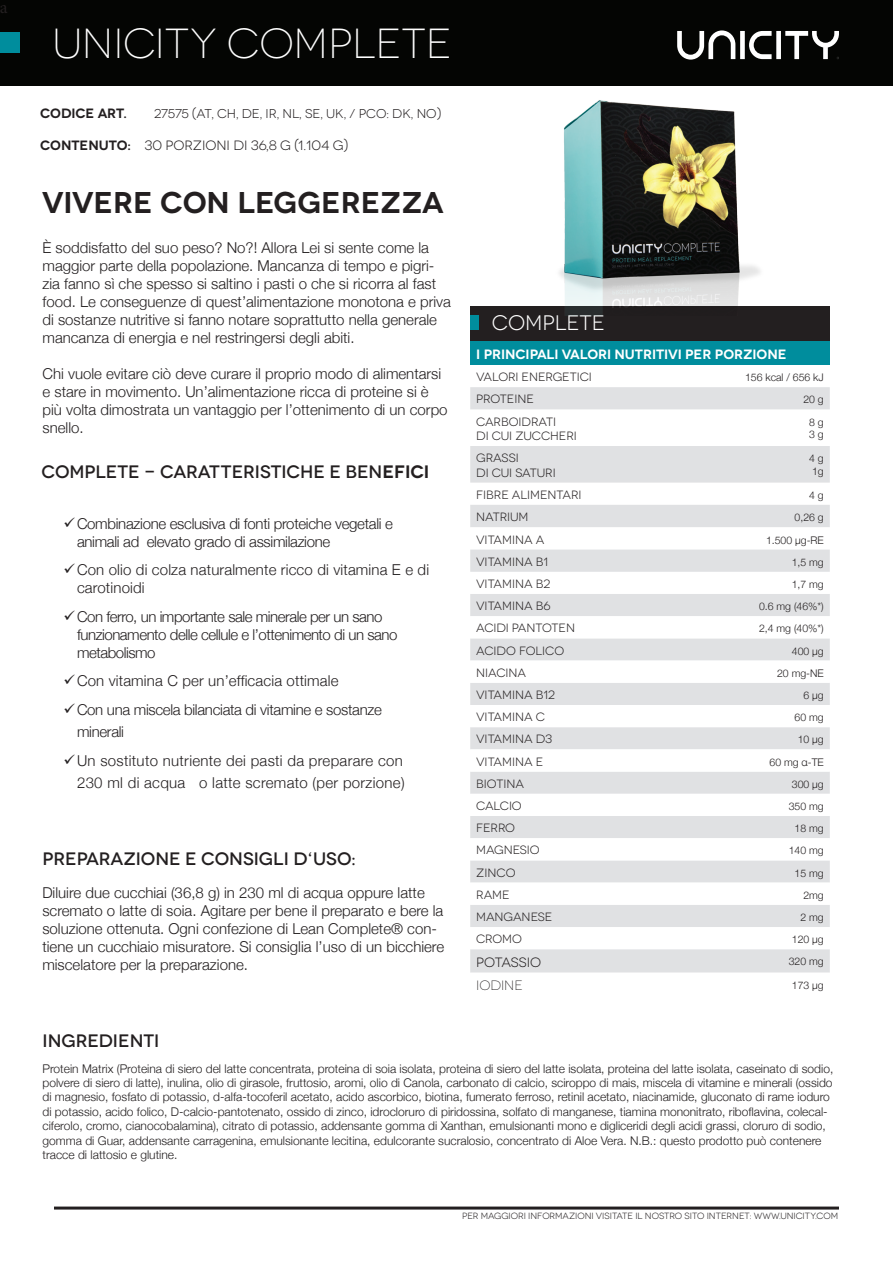
<style>
.page{position:relative;width:893px;height:1263px;background:#fff}
.page>*{position:absolute;margin:0;border:0;box-sizing:border-box;transform-origin:0 0}
.t1{font:300 42px "Novecentowide";color:#fff}
.t2{font:600 30px "Novecentowide";color:#231f20}
.t3{font:21px "Novecentowide";color:#fff}
.t4{font:500 18px "Novecentowide";color:#231f20}
.t5{font:18px "Minion Pro";color:#231f20}
.t6{font:300 15px/18px "Helvetica Neue";color:#231f20}
.t7{font:300 15px/18px "Helvetica Neue";letter-spacing:-.02em;color:#231f20}
.t8{font:300 15px/18px "Helvetica Neue";letter-spacing:-.03em;color:#231f20}
.t9{font:300 15px/22.5px "Helvetica Neue";letter-spacing:.02em;color:#231f20;text-align:right}
.t10{font:13.5px "Novecentowide";color:#231f20}
.t11{font:600 13.5px "Novecentowide";letter-spacing:-.005em;color:#fff}
.t12{font:600 13.5px "Novecentowide";letter-spacing:-.01em;color:#231f20}
.t13{font:300 13.5px "Novecentowide";letter-spacing:-.005em;color:#231f20}
.t14{font:12.75px "Novecentowide";letter-spacing:-.005em;color:#231f20}
.t15{font:300 12px/14.4px "Helvetica Neue";color:#231f20}
.t16{font:12px "Novecentowide";letter-spacing:-.005em;color:#231f20}
.t17{font:300 10.5px "Helvetica Neue";color:#231f20}
.t18{font:9px "Novecentowide";color:#231f20}
.s1{font-weight:600}
</style>
<div class="page">
<div style="left:0;top:0;width:892px;height:86px;background:#040503"></div>
<div style="left:0;top:32px;width:19px;height:20px;background:#008d9d"></div>
<svg style="left:677px;top:30px;width:162px;height:30px"></svg>
<div style="left:470px;top:306px;width:360px;height:35px;background:#231f20"></div>
<div style="left:470px;top:341px;width:360px;height:24px;background:#008d9d"></div>
<svg style="left:470px;top:387px;width:360px;height:140px;fill:#e0e1e3"></svg>
<svg style="left:470px;top:549px;width:360px;height:424px"></svg>
<div style="left:470px;top:550px;width:360px;height:22px;background:#e0e1e3"></div>
<div style="left:470px;top:315px;width:9px;height:15px;background:#008d9d"></div>
<hr style="left:54px;top:1206px;width:785px;height:3px;background:#231f20">
<img style="left:559px;top:100px;width:201px;height:215px">
<p class="t5" style="left:-1px;top:-5px;width:9px">a</p>
<p class="t1" style="left:53px;top:19px;width:401px">UNICITY COMPLETE</p>
<p class="t12" style="left:40px;top:105px;width:88px">CODICE ART.</p>
<p class="t14" style="left:154px;top:107px;width:289px">27575 (AT, CH, DE, IR, NL, SE, UK, / PCO: DK, NO)</p>
<p class="t10" style="left:40px;top:137px;width:310px"><span class="s1">CONTENUTO:</span> 30 PORZIONI DI 36,8 G (1.104 G)</p>
<p class="t2" style="left:42px;top:184px;width:403px">VIVERE CON LEGGEREZZA</p>
<p class="t6" style="left:43px;top:238px;width:410px">È soddisfatto del suo peso? No?! Allora Lei si sente come la maggior parte della popolazione. Mancanza di tempo e pigri&shy;zia fanno sì che spesso si saltino i pasti o che si ricorra al fast food. Le conseguenze di quest’alimentazione monotona e priva di sostanze nutritive si fanno notare soprattutto nella generale mancanza di energia e nel restringersi degli abiti.</p>
<p class="t6" style="left:43px;top:364px;width:407px">Chi vuole evitare ciò deve curare il proprio modo di alimentarsi e stare in movimento. Un’alimentazione ricca di proteine si è più volta dimostrata un vantaggio per l’ottenimento di un corpo snello.</p>
<p class="t4" style="left:41px;top:461px;width:389px">COMPLETE - CARATTERISTICHE E BEN<span class="s1">EFICI</span></p>
<p class="t7" style="left:77px;top:514px;width:317px;text-indent:-14px">✓Combinazione esclusiva di fonti proteiche vegetali e animali ad elevato grado di assimilazione</p>
<p class="t6" style="left:77px;top:560px;width:354px;text-indent:-14px">✓Con olio di colza naturalmente ricco di vitamina E e di carotinoidi</p>
<p class="t8" style="left:77px;top:607px;width:322px;text-indent:-14px">✓Con ferro, un importante sale minerale per un sano funzionamento delle cellule e l’ottenimento di un sano metabolismo</p>
<p class="t6" style="left:64px;top:671px;width:276px">✓Con vitamina C per un’efficacia ottimale</p>
<p class="t7" style="left:77px;top:697px;width:306px;line-height:22.5px;text-indent:-14px">✓Con una miscela bilanciata di vitamine e sostanze minerali</p>
<p class="t9" style="left:64px;top:748px;width:343px">✓Un sostituto nutriente dei pasti da preparare con<br>230 ml di acqua o latte scremato (per porzione)</p>
<p class="t4" style="left:43px;top:847px;width:315px">PREPARAZIONE E CONSIGLI D‘USO:</p>
<p class="t6" style="left:42px;top:883px;width:403px">Diluire due cucchiai (36,8 g) in 230 ml di acqua oppure latte scremato o latte di soia. Agitare per bene il preparato e bere la soluzione ottenuta. Ogni confezione di Lean Complete® con&shy;tiene un cucchiaio misuratore. Si consiglia l’uso di un bicchiere miscelatore per la preparazione.</p>
<p class="t4" style="left:43px;top:1030px;width:118px">INGREDIENTI</p>
<p class="t3" style="left:492px;top:310px;width:114px">COMPLETE</p>
<p class="t11" style="left:476px;top:346px;width:312px">I PRINCIPALI VALORI NUTRITIVI PER PORZIONE</p>
<p class="t16" style="left:476px;top:370px;width:117px">VALORI ENERGETICI</p>
<p class="t17" style="left:745px;top:369px;width:80px">156 kcal / 656 kJ</p>
<p class="t16" style="left:476px;top:392px;width:59px">PROTEINE</p>
<p class="t17" style="left:803px;top:391px;width:22px">20 g</p>
<p class="t16" style="left:476px;top:414px;width:81px">CARBOIDRATI</p>
<p class="t16" style="left:476px;top:429px;width:102px">DI CUI ZUCCHERI</p>
<p class="t17" style="left:809px;top:413px;width:16px">8 g</p>
<p class="t17" style="left:809px;top:426px;width:16px">3 g</p>
<p class="t16" style="left:476px;top:451px;width:44px">GRASSI</p>
<p class="t16" style="left:476px;top:465px;width:81px">DI CUI SATURI</p>
<p class="t17" style="left:809px;top:450px;width:16px">4 g</p>
<p class="t17" style="left:812px;top:462px;width:13px">1g</p>
<p class="t16" style="left:476px;top:488px;width:107px">FIBRE ALIMENTARI</p>
<p class="t17" style="left:809px;top:486px;width:16px">4 g</p>
<p class="t16" style="left:476px;top:510px;width:54px">NATRIUM</p>
<p class="t17" style="left:795px;top:509px;width:31px">0,26 g</p>
<p class="t16" style="left:476px;top:532px;width:70px">VITAMINA A</p>
<p class="t17" style="left:766px;top:531px;width:59px">1.500 μg-RE</p>
<p class="t16" style="left:476px;top:555px;width:73px">VITAMINA B1</p>
<p class="t17" style="left:792px;top:553px;width:34px">1,5 mg</p>
<p class="t16" style="left:476px;top:577px;width:75px">VITAMINA B2</p>
<p class="t17" style="left:792px;top:576px;width:34px">1,7 mg</p>
<p class="t16" style="left:476px;top:599px;width:76px">VITAMINA B6</p>
<p class="t17" style="left:759px;top:598px;width:66px">0.6 mg (46%*)</p>
<p class="t16" style="left:476px;top:621px;width:100px">ACIDI PANTOTEN</p>
<p class="t17" style="left:759px;top:620px;width:66px">2,4 mg (40%*)</p>
<p class="t16" style="left:476px;top:643px;width:89px">ACIDO FOLICO</p>
<p class="t17" style="left:792px;top:642px;width:33px">400 μg</p>
<p class="t16" style="left:476px;top:666px;width:51px">NIACINA</p>
<p class="t17" style="left:777px;top:664px;width:48px">20 mg-NE</p>
<p class="t16" style="left:476px;top:688px;width:80px">VITAMINA B12</p>
<p class="t17" style="left:803px;top:687px;width:22px">6 μg</p>
<p class="t16" style="left:476px;top:710px;width:70px">VITAMINA C</p>
<p class="t17" style="left:795px;top:709px;width:31px">60 mg</p>
<p class="t16" style="left:476px;top:732px;width:78px">VITAMINA D3</p>
<p class="t17" style="left:798px;top:731px;width:28px">10 μg</p>
<p class="t16" style="left:476px;top:754px;width:68px">VITAMINA E</p>
<p class="t17" style="left:769px;top:753px;width:56px">60 mg α-TE</p>
<p class="t16" style="left:476px;top:777px;width:49px">BIOTINA</p>
<p class="t17" style="left:792px;top:775px;width:33px">300 μg</p>
<p class="t16" style="left:476px;top:799px;width:47px">CALCIO</p>
<p class="t17" style="left:789px;top:798px;width:37px">350 mg</p>
<p class="t16" style="left:476px;top:821px;width:40px">FERRO</p>
<p class="t17" style="left:795px;top:820px;width:31px">18 mg</p>
<p class="t16" style="left:476px;top:843px;width:65px">MAGNESIO</p>
<p class="t17" style="left:789px;top:842px;width:37px">140 mg</p>
<p class="t16" style="left:476px;top:865px;width:41px">ZINCO</p>
<p class="t17" style="left:795px;top:864px;width:31px">15 mg</p>
<p class="t16" style="left:476px;top:888px;width:35px">RAME</p>
<p class="t17" style="left:803px;top:886px;width:22px">2mg</p>
<p class="t16" style="left:476px;top:910px;width:78px">MANGANESE</p>
<p class="t17" style="left:800px;top:909px;width:25px">2 mg</p>
<p class="t16" style="left:476px;top:932px;width:47px">CROMO</p>
<p class="t17" style="left:792px;top:931px;width:33px">120 μg</p>
<p class="t10" style="left:476px;top:954px;width:67px">POTASSIO</p>
<p class="t17" style="left:789px;top:953px;width:37px">320 mg</p>
<p class="t13" style="left:476px;top:978px;width:48px">IODINE</p>
<p class="t17" style="left:792px;top:977px;width:33px">173 μg</p>
<p class="t15" style="left:43px;top:1060px;width:792px">Protein Matrix (Proteina di siero del latte concentrata, proteina di soia isolata, proteina di siero del latte isolata, proteina del latte isolata, caseinato di sodio, polvere di siero di latte), inulina, olio di girasole, fruttosio, aromi, olio di Canola, carbonato di calcio, sciroppo di mais, miscela di vitamine e minerali (ossido di magnesio, fosfato di potassio, d-alfa-tocoferil acetato, acido ascorbico, biotina, fumerato ferroso, retinil acetato, niacinamide, gluconato di rame ioduro di potassio, acido folico, D-calcio-pantotenato, ossido di zinco, idrocloruro di piridossina, solfato di manganese, tiamina mononitrato, riboflavina, colecal&shy;ciferolo, cromo, cianocobalamina), citrato di potassio, addensante gomma di Xanthan, emulsionanti mono e digliceridi degli acidi grassi, cloruro di sodio, gomma di Guar, addensante carragenina, emulsionante lecitina, edulcorante sucralosio, concentrato di Aloe Vera. N.B.: questo prodotto può contenere tracce di lattosio e glutine.</p>
<p class="t18" style="left:462px;top:1211px;width:377px">PER MAGGIORI INFORMAZIONI VISITATE IL NOSTRO SITO INTERNET: WWW.UNICITY.COM</p>
</div>
